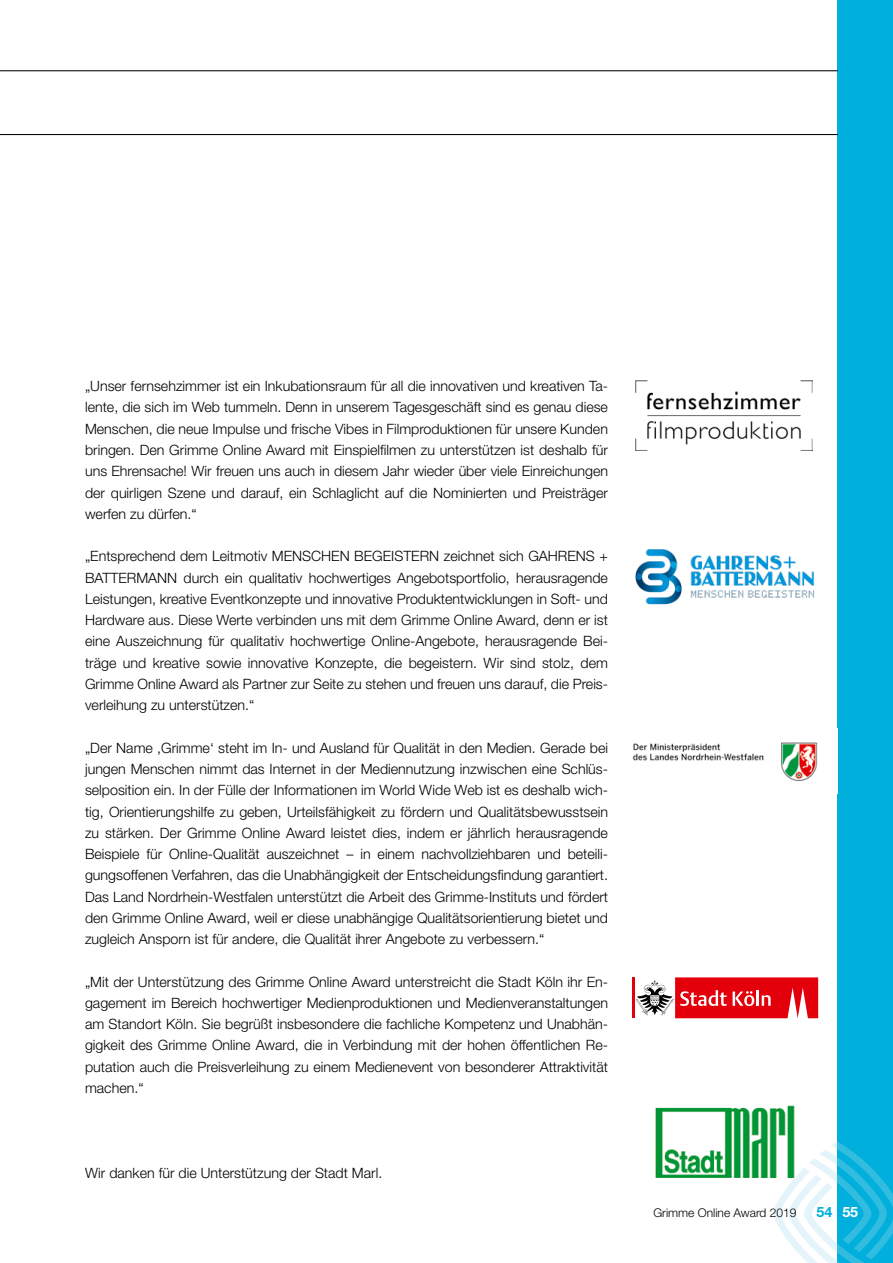
<style>
.page{position:relative;width:893px;height:1263px;background:#fff}
.page>*{position:absolute;margin:0;border:0;box-sizing:border-box;transform-origin:0 0}
.t1{font:300 14.25px/21.3px "Helvetica Neue LT";color:#000;text-align:justify}
.t2{font:700 14.25px "Helvetica Neue LT";color:#00afdb}
.t3{font:300 12px "Helvetica Neue LT";color:#000}
.s1{color:#fff}
</style>
<div class="page">
<div style="left:838px;top:0;width:55px;height:1263px;background:#00afdb"></div>
<svg style="left:774px;top:1142px;width:119px;height:121px"></svg>
<img style="left:635px;top:549px;width:179px;height:56px">
<hr style="left:0;top:70px;width:838px;height:1px;background:#000">
<hr style="left:0;top:134px;width:838px;height:1px;background:#000">
<img style="left:635px;top:381px;width:178px;height:69px">
<hr style="left:632px;top:977px;width:2px;height:41px;background:#e3000a">
<svg style="left:636px;top:977px;width:182px;height:41px"></svg>
<img style="left:655px;top:1106px;width:141px;height:72px">
<img style="left:632px;top:742px;width:186px;height:40px">
<p class="t1" style="left:85px;top:375px;width:525px">„Unser fernsehzimmer ist ein Inkubationsraum für all die innovativen und kreativen Ta&shy;lente, die sich im Web tummeln. Denn in unserem Tagesgeschäft sind es genau diese Menschen, die neue Impulse und frische Vibes in Filmproduktionen für unsere Kunden bringen. Den Grimme Online Award mit Einspielfilmen zu unterstützen ist deshalb für uns Ehrensache! Wir freuen uns auch in diesem Jahr wieder über viele Einreichungen der quirligen Szene und darauf, ein Schlaglicht auf die Nominierten und Preisträger werfen zu dürfen.“</p>
<p class="t1" style="left:85px;top:545px;width:525px">„Entsprechend dem Leitmotiv MENSCHEN BEGEISTERN zeichnet sich GAHRENS + BATTERMANN durch ein qualitativ hochwertiges Angebotsportfolio, herausragende Leistungen, kreative Eventkonzepte und innovative Produktentwicklungen in Soft- und Hardware aus. Diese Werte verbinden uns mit dem Grimme Online Award, denn er ist eine Auszeichnung für qualitativ hochwertige Online-Angebote, herausragende Bei&shy;träge und kreative sowie innovative Konzepte, die begeistern. Wir sind stolz, dem Grimme Online Award als Partner zur Seite zu stehen und freuen uns darauf, die Preis&shy;verleihung zu unterstützen.“</p>
<p class="t1" style="left:85px;top:737px;width:525px">„Der Name ‚Grimme‘ steht im In- und Ausland für Qualität in den Medien. Gerade bei jungen Menschen nimmt das Internet in der Mediennutzung inzwischen eine Schlüs&shy;selposition ein. In der Fülle der Informationen im World Wide Web ist es deshalb wich&shy;tig, Orientierungshilfe zu geben, Urteilsfähigkeit zu fördern und Qualitätsbewusstsein zu stärken. Der Grimme Online Award leistet dies, indem er jährlich herausragende Beispiele für Online-Qualität auszeichnet – in einem nachvollziehbaren und beteili&shy;gungsoffenen Verfahren, das die Unabhängigkeit der Entscheidungsfindung garantiert.<br>Das Land Nordrhein-Westfalen unterstützt die Arbeit des Grimme-Instituts und fördert den Grimme Online Award, weil er diese unabhängige Qualitätsorientierung bietet und zugleich Ansporn ist für andere, die Qualität ihrer Angebote zu verbessern.“</p>
<p class="t1" style="left:85px;top:970px;width:525px">„Mit der Unterstützung des Grimme Online Award unterstreicht die Stadt Köln ihr En&shy;gagement im Bereich hochwertiger Medienproduktionen und Medienveranstaltungen am Standort Köln. Sie begrüßt insbesondere die fachliche Kompetenz und Unabhän&shy;gigkeit des Grimme Online Award, die in Verbindung mit der hohen öffentlichen Re&shy;putation auch die Preisverleihung zu einem Medienevent von besonderer Attraktivität machen.“</p>
<p class="t1" style="left:85px;top:1162px;width:299px">Wir danken für die Unterstützung der Stadt Marl.</p>
<p class="t3" style="left:653px;top:1205px;width:145px">Grimme Online Award 2019</p>
<p class="t2" style="left:816px;top:1203px;width:43px">54 <span class="s1">55</span></p>
</div>
